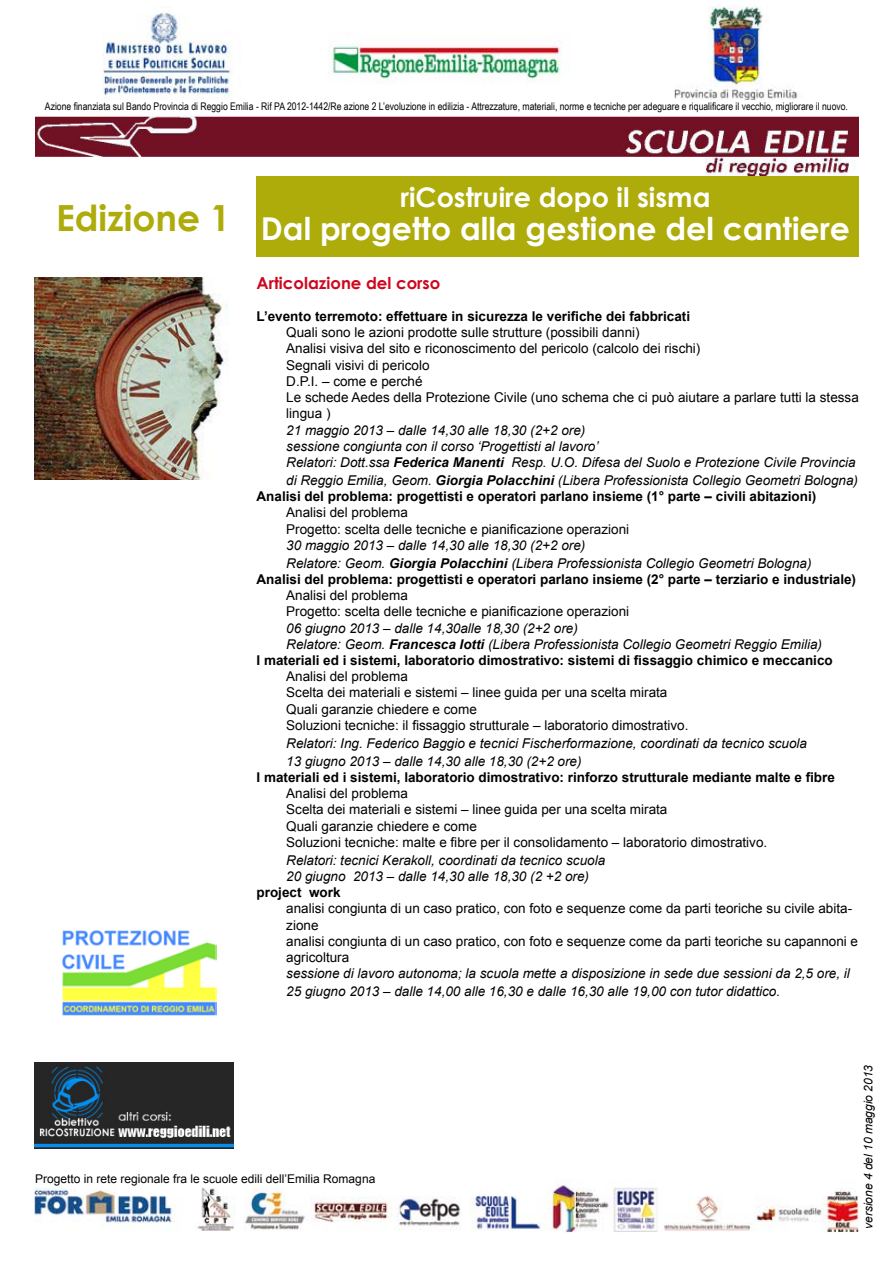
<style>
.page{position:relative;width:893px;height:1263px;background:#fff}
.page>*{position:absolute;margin:0;border:0;box-sizing:border-box;transform-origin:0 0}
.t1{font:700 36px "Century Gothic";color:#aeac0a}
.t2{font:700 31.5px "Century Gothic";color:#fff}
.t3{font:700 27px "Century Gothic";color:#fff}
.t4{font:700 16.5px "Century Gothic";color:#cd071e}
.t5{font:13.5px/16.2px "Arial";color:#000}
.t6{font:italic 13.5px/16.2px "Arial";color:#000}
.t7{font:700 13.5px/16.2px "Arial";color:#000}
.t8{font:12px "Arial";color:#000}
.t9{font:italic 12px "Arial";color:#000}
.t10{font:10.5px "Arial Narrow";color:#000}
.s1{font-weight:700}
.s2{font-weight:400;font-style:italic}
.s3{font-style:italic}
</style>
<div class="page">
<div style="left:256px;top:149px;width:603px;height:108px;background:#aeac0a"></div>
<img style="left:36px;top:116px;width:823px;height:60px">
<img style="left:103px;top:6px;width:695px;height:94px">
<img style="left:34px;top:1062px;width:200px;height:86px">
<img style="left:34px;top:1179px;width:825px;height:53px">
<img style="left:34px;top:277px;width:195px;height:203px">
<img style="left:62px;top:930px;width:154px;height:86px">
<p class="t10" style="left:45px;top:99px;width:804px">Azione finanziata sul Bando Provincia di Reggio Emilia - Rif PA 2012-1442/Re azione 2 L’evoluzione in edilizia - Attrezzature, materiali, norme e tecniche per adeguare e riqualificare il vecchio, migliorare il nuovo.</p>
<h1 class="t1" style="left:56px;top:190px;width:176px">Edizione 1</h1>
<h3 class="t3" style="left:400px;top:177px;width:311px">riCostruire dopo il sisma</h3>
<h2 class="t2" style="left:261px;top:205px;width:591px">Dal progetto alla gestione del cantiere</h2>
<p class="t4" style="left:256px;top:270px;width:185px">Articolazione del corso</p>
<p class="t7" style="left:256px;top:309px;width:435px">L’evento terremoto: effettuare in sicurezza le verifiche dei fabbricati</p>
<p class="t5" style="left:286px;top:325px;width:574px">Quali sono le azioni prodotte sulle strutture (possibili danni)<br>Analisi visiva del sito e riconoscimento del pericolo (calcolo dei rischi)<br>Segnali visivi di pericolo<br>D.P.I. – come e perché<br>Le schede Aedes della Protezione Civile (uno schema che ci può aiutare a parlare tutti la stessa lingua )</p>
<p class="t6" style="left:286px;top:422px;width:571px">21 maggio 2013 – dalle 14,30 alle 18,30 (2+2 ore)<br>sessione congiunta con il corso ‘Progettisti al lavoro’<br>Relatori: Dott.ssa <span class="s1">Federica Manenti</span> Resp. U.O. Difesa del Suolo e Protezione Civile Provincia</p>
<p class="t7" style="left:256px;top:472px;width:603px;text-indent:30px"><span class="s2">di Reggio Emilia, Geom.</span> <span class="s3">Giorgia Polacchini</span> <span class="s2">(Libera Professionista Collegio Geometri Bologna)<br></span>Analisi del problema: progettisti e operatori parlano insieme (1° parte – civili abitazioni)</p>
<p class="t5" style="left:286px;top:505px;width:344px">Analisi del problema<br>Progetto: scelta delle tecniche e pianificazione operazioni</p>
<p class="t6" style="left:286px;top:536px;width:527px;line-height:18px">30 maggio 2013 – dalle 14,30 alle 18,30 (2+2 ore)<br>Relatore: Geom. <span class="s1">Giorgia Polacchini</span> (Libera Professionista Collegio Geometri Bologna)</p>
<p class="t7" style="left:256px;top:571px;width:601px">Analisi del problema: progettisti e operatori parlano insieme (2° parte – terziario e industriale)</p>
<p class="t5" style="left:286px;top:587px;width:344px">Analisi del problema<br>Progetto: scelta delle tecniche e pianificazione operazioni</p>
<p class="t6" style="left:286px;top:620px;width:293px">06 giugno 2013 – dalle 14,30alle 18,30 (2+2 ore)</p>
<p class="t6" style="left:286px;top:636px;width:537px">Relatore: Geom. <span class="s1">Francesca Iotti</span> (Libera Professionista Collegio Geometri Reggio Emilia)</p>
<p class="t7" style="left:256px;top:652px;width:578px">I materiali ed i sistemi, laboratorio dimostrativo: sistemi di fissaggio chimico e meccanico</p>
<p class="t5" style="left:286px;top:668px;width:404px">Analisi del problema<br>Scelta dei materiali e sistemi – linee guida per una scelta mirata Quali garanzie chiedere e come<br>Soluzioni tecniche: il fissaggio strutturale – laboratorio dimostrativo.</p>
<p class="t6" style="left:286px;top:734px;width:522px;line-height:18px">Relatori: Ing. Federico Baggio e tecnici Fischerformazione, coordinati da tecnico scuola<br>13 giugno 2013 – dalle 14,30 alle 18,30 (2+2 ore)</p>
<p class="t7" style="left:256px;top:769px;width:580px">I materiali ed i sistemi, laboratorio dimostrativo: rinforzo strutturale mediante malte e fibre</p>
<p class="t5" style="left:286px;top:785px;width:482px">Analisi del problema<br>Scelta dei materiali e sistemi – linee guida per una scelta mirata<br>Quali garanzie chiedere e come<br>Soluzioni tecniche: malte e fibre per il consolidamento – laboratorio dimostrativo.</p>
<p class="t6" style="left:286px;top:852px;width:320px">Relatori: tecnici Kerakoll, coordinati da tecnico scuola<br>20 giugno 2013 – dalle 14,30 alle 18,30 (2 +2 ore)</p>
<p class="t7" style="left:256px;top:885px;width:86px">project work</p>
<p class="t5" style="left:286px;top:901px;width:573px">analisi congiunta di un caso pratico, con foto e sequenze come da parti teoriche su civile abita&shy;zione<br>analisi congiunta di un caso pratico, con foto e sequenze come da parti teoriche su capannoni e agricoltura</p>
<p class="t6" style="left:286px;top:964px;width:565px;line-height:18px">sessione di lavoro autonoma; la scuola mette a disposizione in sede due sessioni da 2,5 ore, il<br>25 giugno 2013 – dalle 14,00 alle 16,30 e dalle 16,30 alle 19,00 con tutor didattico.</p>
<p class="t8" style="left:35px;top:1171px;width:342px">Progetto in rete regionale fra le scuole edili dell’Emilia Romagna</p>
<p class="t9" style="left:860px;top:1229px;width:166px;rotate:-90deg">versione 4 del 10 maggio 2013</p>
</div>
